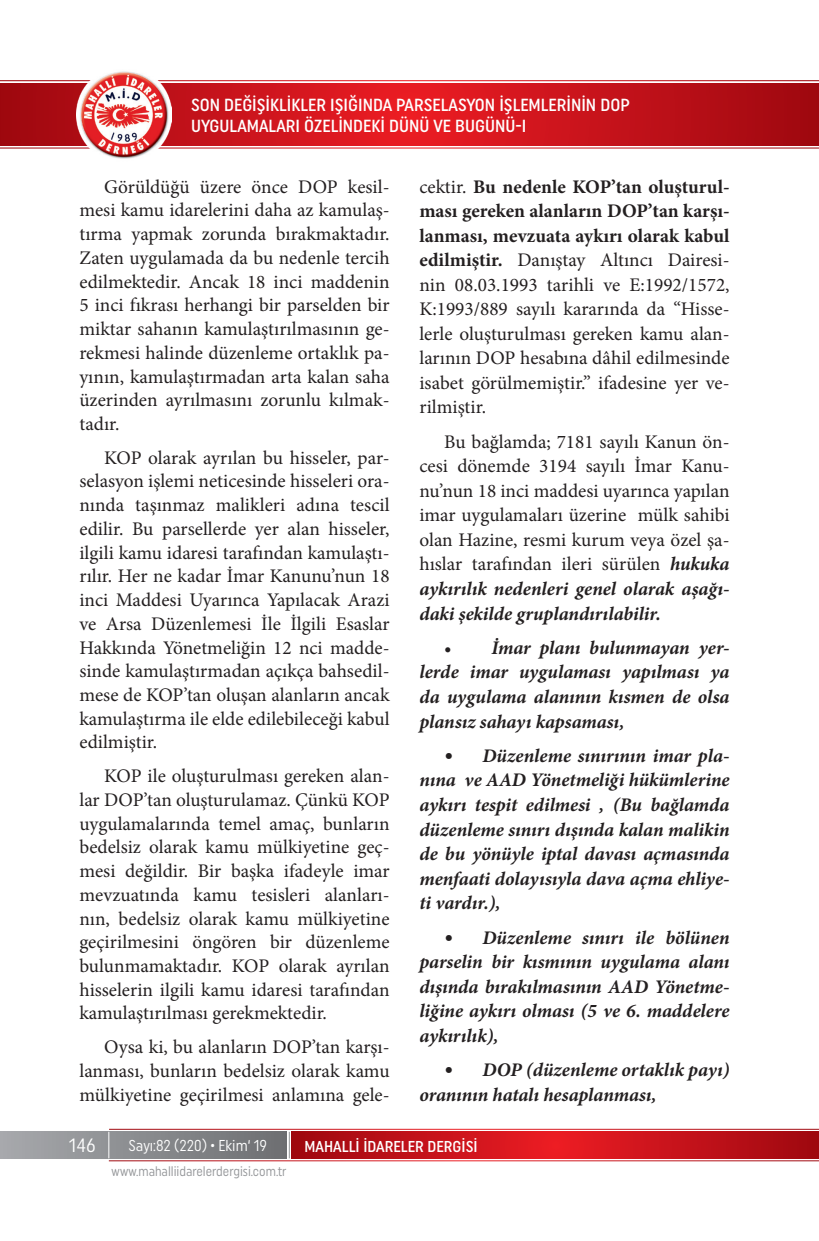
<style>
.page{position:relative;width:819px;height:1241px;background:#fff}
.page>*{position:absolute;margin:0;border:0;box-sizing:border-box;transform-origin:0 0}
.t1{font:19.25px/23.8px "Minion Pro";color:#231f20;text-align:justify}
.t2{font:italic 700 19.25px/24.5px "Minion Pro";letter-spacing:-.005em;color:#231f20;text-align:justify}
.t3{font:19.25px "Uniform Condensed";color:#fff}
.t4{font:500 17.5px/21px "Uniform Condensed";color:#fff}
.t5{font:500 15.75px "Uniform Condensed";color:#fff}
.t6{font:15.75px "Uniform Condensed";color:#fff;scale:.95 1}
.t7{font:13.83px "Uniform Condensed";color:#939598;scale:.92 1}
.s1{font-weight:700}
.s2{font-weight:700;font-style:italic}
.s3{font-weight:400;font-style:normal}
.s4{font-family:"Calibri";font-weight:400;font-style:normal}
</style>
<div class="page">
<svg style="left:0;top:83px;width:819px;height:62px;background:#c6121a"></svg>
<img style="left:76px;top:71px;width:96px;height:88px">
<div style="left:0;top:1131px;width:287px;height:27px;background:linear-gradient(to right,#a7a9ac,#6d6f71)"></div>
<svg style="left:292px;top:1131px;width:527px;height:27px;background:#c41219"></svg>
<svg style="left:289px;top:1131px;width:1px;height:27px"></svg>
<svg style="left:108px;top:1131px;width:1px;height:27px"></svg>
<p class="t4" style="left:191px;top:94px;width:440px">SON DEĞİŞİKLİKLER IŞIĞINDA PARSELASYON İŞLEMLERİNİN DOP<br>UYGULAMALARI ÖZELİNDEKİ DÜNÜ VE BUGÜNÜ-I</p>
<p class="t1" style="left:79px;top:175px;width:312px;text-indent:25px">Görüldüğü üzere önce DOP kesil&shy;mesi kamu idarelerini daha az kamulaş&shy;tırma yapmak zorunda bırakmaktadır.<br>Zaten uygulamada da bu nedenle tercih edilmektedir. Ancak 18 inci maddenin 5 inci fıkrası herhangi bir parselden bir miktar sahanın kamulaştırılmasının ge&shy;rekmesi halinde düzenleme ortaklık pa&shy;yının, kamulaştırmadan arta kalan saha üzerinden ayrılmasını zorunlu kılmak&shy;tadır.</p>
<p class="t1" style="left:79px;top:445px;width:312px;text-indent:25px">KOP olarak ayrılan bu hisseler, par&shy;selasyon işlemi neticesinde hisseleri ora&shy;nında taşınmaz malikleri adına tescil edilir. Bu parsellerde yer alan hisseler, ilgili kamu idaresi tarafından kamulaştı&shy;rılır. Her ne kadar İmar Kanunu’nun 18 inci Maddesi Uyarınca Yapılacak Arazi ve Arsa Düzenlemesi İle İlgili Esaslar Hakkında Yönetmeliğin 12 nci madde&shy;sinde kamulaştırmadan açıkça bahsedil&shy;mese de KOP’tan oluşan alanların ancak kamulaştırma ile elde edilebileceği kabul edilmiştir.</p>
<p class="t1" style="left:79px;top:764px;width:312px;text-indent:25px">KOP ile oluşturulması gereken alan&shy;lar DOP’tan oluşturulamaz. Çünkü KOP uygulamalarında temel amaç, bunların bedelsiz olarak kamu mülkiyetine geç&shy;mesi değildir. Bir başka ifadeyle imar mevzuatında kamu tesisleri alanları&shy;nın, bedelsiz olarak kamu mülkiyetine geçirilmesini öngören bir düzenleme bulunmamaktadır. KOP olarak ayrılan hisselerin ilgili kamu idaresi tarafından kamulaştırılması gerekmektedir.</p>
<p class="t1" style="left:79px;top:1034px;width:312px;text-indent:25px">Oysa ki, bu alanların DOP’tan karşı&shy;lanması, bunların bedelsiz olarak kamu mülkiyetine geçirilmesi anlamına gele-</p>
<p class="t1" style="left:419px;top:174px;width:312px;line-height:24.5px">cektir. <span class="s1">Bu nedenle KOP’tan oluşturul&shy;ması gereken alanların DOP’tan karşı&shy;lanması, mevzuata aykırı olarak kabul edilmiştir.</span> Danıştay Altıncı Dairesi&shy;nin 08.03.1993 tarihli ve E:1992/1572, K:1993/889 sayılı kararında da “Hisse&shy;lerle oluşturulması gereken kamu alan&shy;larının DOP hesabına dâhil edilmesinde isabet görülmemiştir.” ifadesine yer ve&shy;rilmiştir.</p>
<p class="t1" style="left:419px;top:429px;width:312px;line-height:24.5px;text-indent:25px">Bu bağlamda; 7181 sayılı Kanun ön&shy;cesi dönemde 3194 sayılı İmar Kanu&shy;nu’nun 18 inci maddesi uyarınca yapılan imar uygulamaları üzerine mülk sahibi olan Hazine, resmi kurum veya özel şa&shy;hıslar tarafından ileri sürülen <span class="s2">hukuka aykırılık nedenleri genel olarak aşağı&shy;daki şekilde gruplandırılabilir.</span></p>
<p class="t2" style="left:419px;top:635px;width:312px;text-indent:25px"><span class="s3">•</span> İmar planı bulunmayan yer&shy;lerde imar uygulaması yapılması ya da uygulama alanının kısmen de olsa plansız sahayı kapsaması,</p>
<p class="t2" style="left:419px;top:743px;width:312px;text-indent:25px"><span class="s4">•</span> Düzenleme sınırının imar pla&shy;nına ve AAD Yönetmeliği hükümlerine aykırı tespit edilmesi , (Bu bağlamda düzenleme sınırı dışında kalan malikin de bu yönüyle iptal davası açmasında menfaati dolayısıyla dava açma ehliye&shy;ti vardır.),</p>
<p class="t2" style="left:419px;top:924px;width:312px;text-indent:25px"><span class="s4">•</span> Düzenleme sınırı ile bölünen parselin bir kısmının uygulama alanı dışında bırakılmasının AAD Yönetme&shy;liğine aykırı olması (5 ve 6. maddelere aykırılık),</p>
<p class="t2" style="left:419px;top:1057px;width:312px;text-indent:25px"><span class="s4">•</span> DOP (düzenleme ortaklık payı) oranının hatalı hesaplanması,</p>
<p class="t3" style="left:69px;top:1133px;width:28px">146</p>
<p class="t6" style="left:128px;top:1136px;width:147px">Sayı:82 (220) • Ekim‘ 19</p>
<p class="t7" style="left:111px;top:1162px;width:192px">www.mahalliidarelerdergisi.com.tr</p>
<p class="t5" style="left:304px;top:1136px;width:175px">MAHALLİ İDARELER DERGİSİ</p>
</div>
